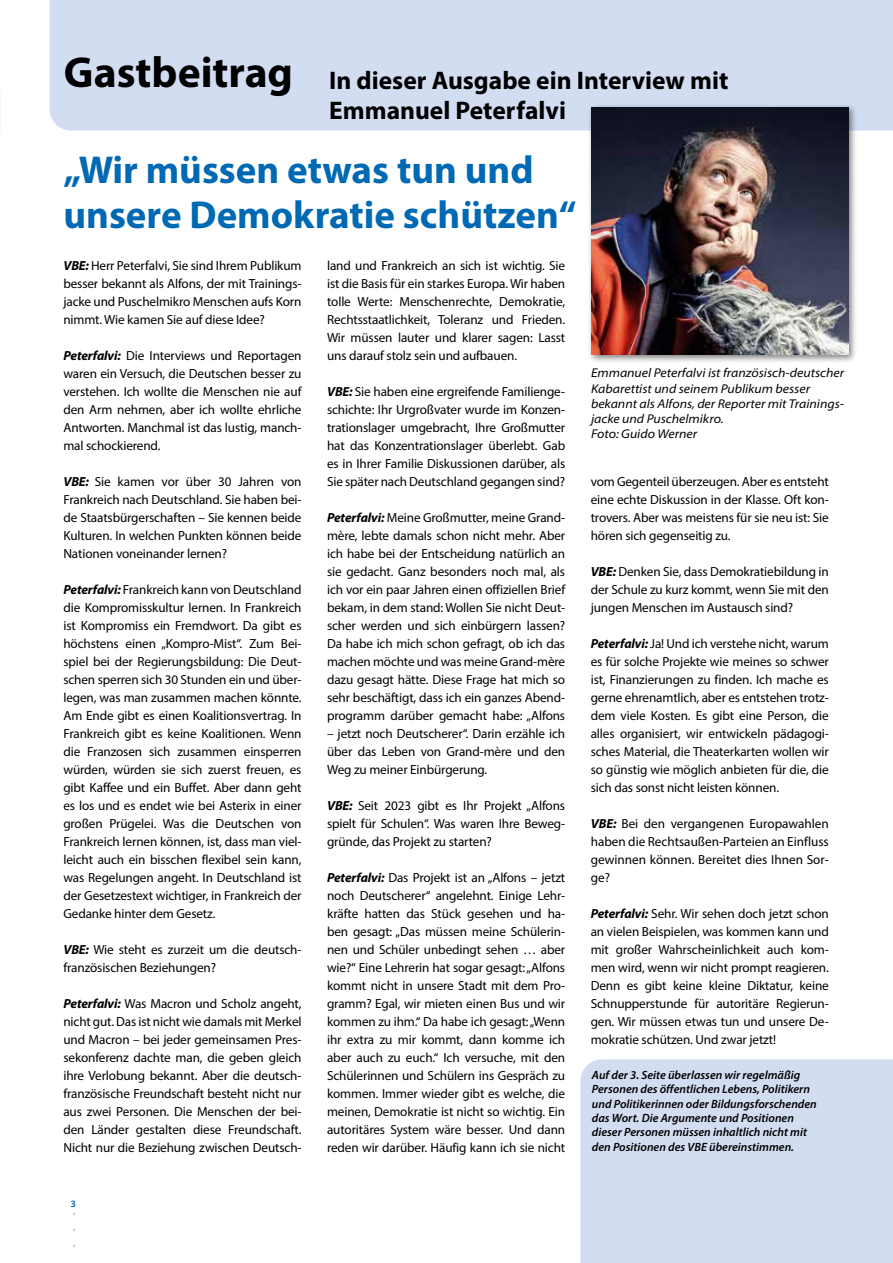
<style>
.page{position:relative;width:893px;height:1263px;background:#fff}
.page>*{position:absolute;margin:0;border:0;box-sizing:border-box;transform-origin:0 0}
.t1{font:700 39px/44.7px "Myriad Pro";color:#0069b4}
.t2{font:700 25.5px/30.6px "Myriad Pro";color:#000}
.t3{font:700 13.5px/15.9px "Myriad Pro";color:#c5c6c6;text-align:justify}
.t4{font:13.2px/18px "Myriad Pro";letter-spacing:-.01em;color:#000;text-align:justify}
.t5{font:italic semi-expanded 12.75px/15.3px "Myriad Pro";color:#000}
.t6{font:italic 600 12px/14.4px "Myriad Pro";color:#000}
.t7{font:600 9.75px "Myriad Pro";color:#0069b4;scale:1.08 1}
.s1{font-size:43.5px}
.s2{font-weight:700;font-style:italic}
</style>
<div class="page">
<div style="left:50px;top:0;width:843px;height:131px;background:#d3ddf2"></div>
<div style="left:587px;top:103px;width:271px;height:260px;background:#000;opacity:.5"></div>
<img style="left:591px;top:107px;width:258px;height:247px">
<div style="left:580px;top:1059px;width:313px;height:204px;background:#d3ddf2"></div>
<h2 class="t2" style="left:329px;top:64px;width:401px;text-indent:-265px"><span class="s1">Gastbeitrag</span> In dieser Ausgabe ein Interview mit<br>Emmanuel Peterfalvi</h2>
<h1 class="t1" style="left:63px;top:146px;width:515px">„Wir müssen etwas tun und unsere Demokratie schützen“</h1>
<p class="t4" style="left:63px;top:256px;width:240px"><span class="s2">VBE:</span> Herr Peterfalvi, Sie sind Ihrem Publikum besser bekannt als Alfons, der mit Trainings&shy;jacke und Puschelmikro Menschen aufs Korn nimmt. Wie kamen Sie auf diese Idee?</p>
<p class="t4" style="left:63px;top:346px;width:240px"><span class="s2">Peterfalvi:</span> Die Interviews und Reportagen waren ein Versuch, die Deutschen besser zu verstehen. Ich wollte die Menschen nie auf den Arm nehmen, aber ich wollte ehrliche Antworten. Manchmal ist das lustig, manch&shy;mal schockierend.</p>
<p class="t4" style="left:63px;top:472px;width:240px"><span class="s2">VBE:</span> Sie kamen vor über 30 Jahren von Frankreich nach Deutschland. Sie haben bei&shy;de Staatsbürgerschaften – Sie kennen beide Kulturen. In welchen Punkten können beide Nationen voneinander lernen?</p>
<p class="t4" style="left:63px;top:580px;width:240px"><span class="s2">Peterfalvi:</span> Frankreich kann von Deutschland die Kompromisskultur lernen. In Frankreich ist Kompromiss ein Fremdwort. Da gibt es höchstens einen „Kompro-Mist“. Zum Bei&shy;spiel bei der Regierungsbildung: Die Deut&shy;schen sperren sich 30 Stunden ein und über&shy;legen, was man zusammen machen könnte.<br>Am Ende gibt es einen Koalitionsvertrag. In Frankreich gibt es keine Koalitionen. Wenn die Franzosen sich zusammen einsperren würden, würden sie sich zuerst freuen, es gibt Kaffee und ein Buffet. Aber dann geht es los und es endet wie bei Asterix in einer großen Prügelei. Was die Deutschen von Frankreich lernen können, ist, dass man viel&shy;leicht auch ein bisschen flexibel sein kann, was Regelungen angeht. In Deutschland ist der Gesetzestext wichtiger, in Frankreich der Gedanke hinter dem Gesetz.</p>
<p class="t4" style="left:63px;top:940px;width:240px"><span class="s2">VBE:</span> Wie steht es zurzeit um die deutsch&shy;französischen Beziehungen?</p>
<p class="t4" style="left:63px;top:994px;width:240px"><span class="s2">Peterfalvi:</span> Was Macron und Scholz angeht, nicht gut. Das ist nicht wie damals mit Merkel und Macron – bei jeder gemeinsamen Pres&shy;sekonferenz dachte man, die geben gleich ihre Verlobung bekannt. Aber die deutsch&shy;französische Freundschaft besteht nicht nur aus zwei Personen. Die Menschen der bei&shy;den Länder gestalten diese Freundschaft.<br>Nicht nur die Beziehung zwischen Deutsch-</p>
<p class="t4" style="left:327px;top:256px;width:240px">land und Frankreich an sich ist wichtig. Sie ist die Basis für ein starkes Europa. Wir haben tolle Werte: Menschenrechte, Demokratie, Rechtsstaatlichkeit, Toleranz und Frieden.<br>Wir müssen lauter und klarer sagen: Lasst uns darauf stolz sein und aufbauen.</p>
<p class="t4" style="left:327px;top:382px;width:240px"><span class="s2">VBE:</span> Sie haben eine ergreifende Familienge&shy;schichte: Ihr Urgroßvater wurde im Konzen&shy;trationslager umgebracht, Ihre Großmutter hat das Konzentrationslager überlebt. Gab es in Ihrer Familie Diskussionen darüber, als Sie später nach Deutschland gegangen sind?</p>
<p class="t4" style="left:327px;top:508px;width:240px"><span class="s2">Peterfalvi:</span> Meine Großmutter, meine Grand&shy;mère, lebte damals schon nicht mehr. Aber ich habe bei der Entscheidung natürlich an sie gedacht. Ganz besonders noch mal, als ich vor ein paar Jahren einen offiziellen Brief bekam, in dem stand: Wollen Sie nicht Deut&shy;scher werden und sich einbürgern lassen?<br>Da habe ich mich schon gefragt, ob ich das machen möchte und was meine Grand-mère dazu gesagt hätte. Diese Frage hat mich so sehr beschäftigt, dass ich ein ganzes Abend&shy;programm darüber gemacht habe: „Alfons</p>
<p class="t4" style="left:327px;top:724px;width:240px">– jetzt noch Deutscherer“. Darin erzähle ich über das Leben von Grand-mère und den Weg zu meiner Einbürgerung.</p>
<p class="t4" style="left:327px;top:796px;width:240px"><span class="s2">VBE:</span> Seit 2023 gibt es Ihr Projekt „Alfons spielt für Schulen“. Was waren Ihre Beweg&shy;gründe, das Projekt zu starten?</p>
<p class="t4" style="left:327px;top:868px;width:240px"><span class="s2">Peterfalvi:</span> Das Projekt ist an „Alfons – jetzt noch Deutscherer“ angelehnt. Einige Lehr&shy;kräfte hatten das Stück gesehen und ha&shy;ben gesagt: „Das müssen meine Schülerin&shy;nen und Schüler unbedingt sehen … aber wie?“ Eine Lehrerin hat sogar gesagt: „Alfons kommt nicht in unsere Stadt mit dem Pro&shy;gramm? Egal, wir mieten einen Bus und wir kommen zu ihm.“ Da habe ich gesagt: „Wenn ihr extra zu mir kommt, dann komme ich aber auch zu euch.“ Ich versuche, mit den Schülerinnen und Schülern ins Gespräch zu kommen. Immer wieder gibt es welche, die meinen, Demokratie ist nicht so wichtig. Ein autoritäres System wäre besser. Und dann reden wir darüber. Häufig kann ich sie nicht</p>
<p class="t5" style="left:591px;top:365px;width:255px">Emmanuel Peterfalvi ist französisch-deutscher Kabarettist und seinem Publikum besser bekannt als Alfons, der Reporter mit Trainings&shy;jacke und Puschelmikro.<br>Foto: Guido Werner</p>
<p class="t4" style="left:591px;top:472px;width:240px">vom Gegenteil überzeugen. Aber es entsteht eine echte Diskussion in der Klasse. Oft kon&shy;trovers. Aber was meistens für sie neu ist: Sie hören sich gegenseitig zu.</p>
<p class="t4" style="left:591px;top:562px;width:240px"><span class="s2">VBE:</span> Denken Sie, dass Demokratiebildung in der Schule zu kurz kommt, wenn Sie mit den jungen Menschen im Austausch sind?</p>
<p class="t4" style="left:591px;top:634px;width:240px"><span class="s2">Peterfalvi:</span> Ja! Und ich verstehe nicht, warum es für solche Projekte wie meines so schwer ist, Finanzierungen zu finden. Ich mache es gerne ehrenamtlich, aber es entstehen trotz&shy;dem viele Kosten. Es gibt eine Person, die alles organisiert, wir entwickeln pädagogi&shy;sches Material, die Theaterkarten wollen wir so günstig wie möglich anbieten für die, die sich das sonst nicht leisten können.</p>
<p class="t4" style="left:591px;top:814px;width:240px"><span class="s2">VBE:</span> Bei den vergangenen Europawahlen haben die Rechtsaußen-Parteien an Einfluss gewinnen können. Bereitet dies Ihnen Sor&shy;ge?</p>
<p class="t4" style="left:591px;top:904px;width:240px"><span class="s2">Peterfalvi:</span> Sehr. Wir sehen doch jetzt schon an vielen Beispielen, was kommen kann und mit großer Wahrscheinlichkeit auch kom&shy;men wird, wenn wir nicht prompt reagieren.<br>Denn es gibt keine kleine Diktatur, keine Schnupperstunde für autoritäre Regierun&shy;gen. Wir müssen etwas tun und unsere De&shy;mokratie schützen. Und zwar jetzt!</p>
<p class="t6" style="left:592px;top:1067px;width:226px">Auf der 3. Seite überlassen wir regelmäßig Personen des öffentlichen Lebens, Politikern und Politikerinnen oder Bildungsforschenden das Wort. Die Argumente und Positionen dieser Personen müssen inhaltlich nicht mit den Positionen des VBE übereinstimmen.</p>
<p class="t7" style="left:71px;top:1197px;width:7px">3</p>
<p class="t3" style="left:72px;top:1202px;width:5px">. . .</p>
</div>
